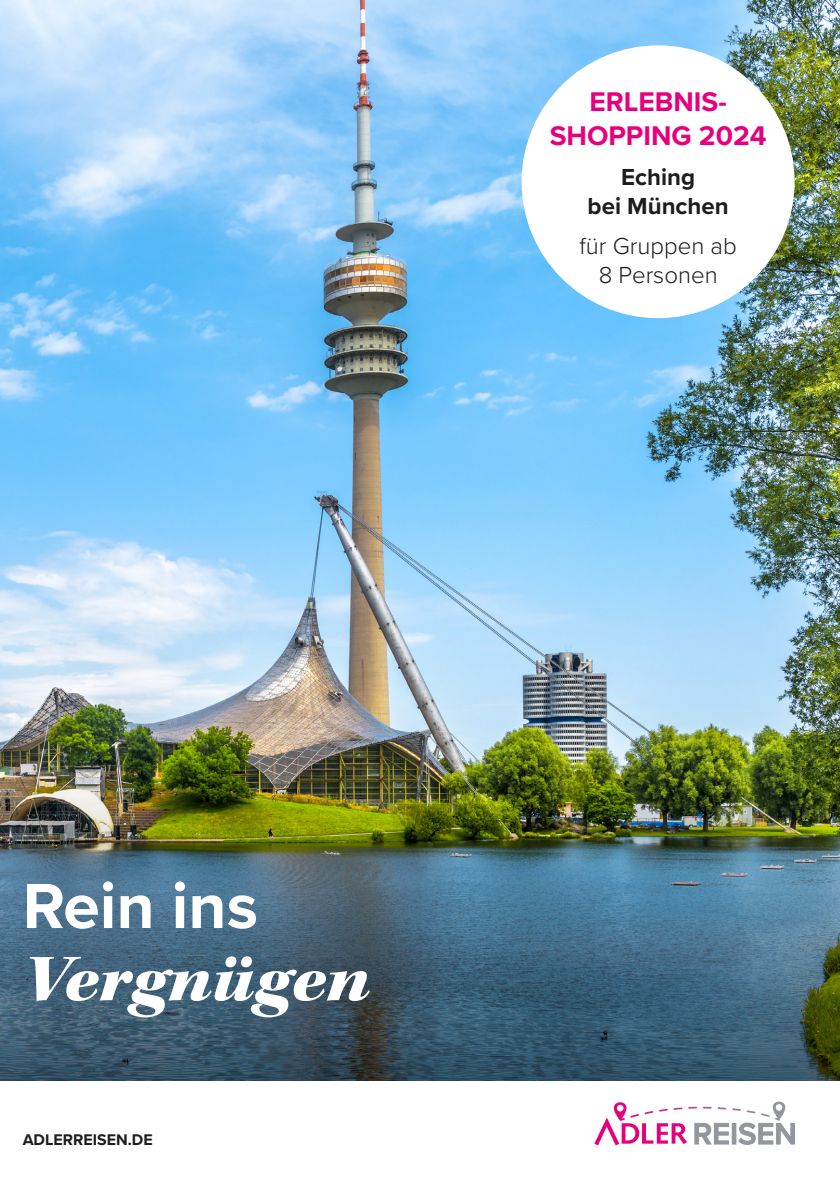
<style>
.page{position:relative;width:840px;height:1191px;background:#fff}
.page>*{position:absolute;margin:0;border:0;box-sizing:border-box;transform-origin:0 0}
.t1{font:66px "Kepler Std Black Ext It Subh";letter-spacing:-.01em;color:#fff}
.t2{font:700 66px "Proxima Nova";color:#fff}
.t3{font:700 28px/33.6px "Proxima Nova";color:#e6007d;text-align:center}
.t4{font:300 24px/28.8px "Proxima Nova";color:#1d1d1b;text-align:center}
.t5{font:700 24px/28.8px "Proxima Nova";color:#1d1d1b;text-align:center}
.t6{font:700 16px "Proxima Nova";color:#1d1d1b}
</style>
<div class="page">
<img style="left:0;top:0;width:839px;height:758px">
<svg style="left:594px;top:1101px;width:200px;height:44px"></svg>
<img style="left:0;top:758px;width:839px;height:322px">
<div style="left:521px;top:45px;width:273px;height:273px;background:#fff;border-radius:50%"></div>
<p class="t3" style="left:549px;top:85px;width:218px">ERLEBNIS-<br>SHOPPING 2024</p>
<p class="t5" style="left:587px;top:162px;width:142px">Eching<br>bei München</p>
<p class="t4" style="left:579px;top:230px;width:159px">für Gruppen ab<br>8 Personen</p>
<h1 class="t2" style="left:23px;top:856px;width:237px">Rein ins</h1>
<h1 class="t1" style="left:23px;top:940px;width:348px">Vergnügen</h1>
<p class="t6" style="left:23px;top:1127px;width:131px">ADLERREISEN.DE</p>
</div>
